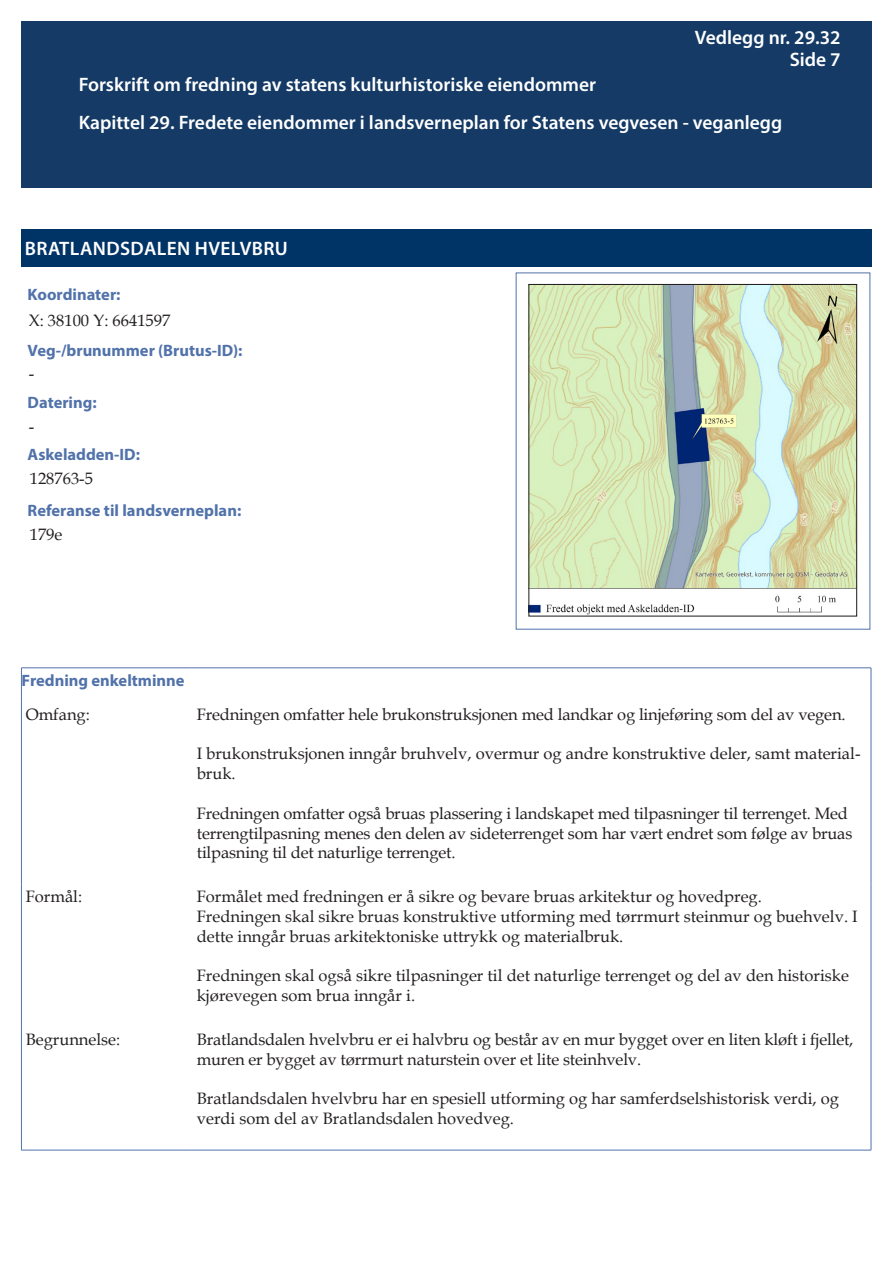
<style>
.page{position:relative;width:893px;height:1263px;background:#fff}
.page>*{position:absolute;margin:0;border:0;box-sizing:border-box;transform-origin:0 0}
.Overskrift_1_MyrPro{font:600 19.5px/38.2px "Myriad Pro";color:#fff}
.Overskrift_1_MyrPro-2{font:600 19.5px "Myriad Pro";letter-spacing:.02em;color:#fff}
.Tekst_-_data_11{font:16.5px/19.8px "Book Antiqua";color:#231f20}
.Overskrift_2_MyrPro{font:700 16.5px "Myriad Pro";color:#5172aa}
</style>
<div class="page">
<div style="left:21px;top:21px;width:851px;height:167px;background:#143a65"></div>
<div style="left:21px;top:230px;width:851px;height:37px;background:#036"></div>
<hr style="left:21px;top:667px;width:170px;height:1px;background:#5172aa">
<hr style="left:21px;top:668px;width:1px;height:34px;background:#5172aa">
<hr style="left:191px;top:667px;width:680px;height:1px;background:#5172aa">
<hr style="left:871px;top:668px;width:1px;height:34px;background:#5172aa">
<hr style="left:21px;top:702px;width:1px;height:182px;background:#5172aa">
<hr style="left:871px;top:702px;width:1px;height:182px;background:#5172aa">
<hr style="left:21px;top:884px;width:1px;height:143px;background:#5172aa">
<hr style="left:871px;top:884px;width:1px;height:143px;background:#5172aa">
<hr style="left:21px;top:1027px;width:1px;height:123px;background:#5172aa">
<hr style="left:871px;top:1027px;width:1px;height:123px;background:#5172aa">
<hr style="left:21px;top:1150px;width:170px;height:1px;background:#5172aa">
<hr style="left:191px;top:1150px;width:680px;height:1px;background:#5172aa">
<img style="left:530px;top:286px;width:325px;height:329px">
<div style="left:528px;top:284px;width:329px;height:333px;border:1px solid #231f20"></div>
<p class="Overskrift_1_MyrPro" style="left:695px;top:26px;width:147px;line-height:22.4px;text-align:right">Vedlegg nr. 29.32<br>Side 7</p>
<p class="Overskrift_1_MyrPro" style="left:79px;top:65px;width:705px">Forskrift om fredning av statens kulturhistoriske eiendommer<br>Kapittel 29. Fredete eiendommer i landsverneplan for Statens vegvesen - veganlegg</p>
<p class="Overskrift_1_MyrPro-2" style="left:25px;top:236px;width:264px">BRATLANDSDALEN HVELVBRU</p>
<p class="Overskrift_2_MyrPro" style="left:28px;top:283px;width:94px">Koordinater:</p>
<p class="Tekst_-_data_11" style="left:29px;top:310px;width:143px">X: 38100 Y: 6641597</p>
<p class="Overskrift_2_MyrPro" style="left:28px;top:340px;width:216px">Veg-/brunummer (Brutus-ID):</p>
<p class="Tekst_-_data_11" style="left:29px;top:363px;width:7px">-</p>
<p class="Overskrift_2_MyrPro" style="left:28px;top:391px;width:71px">Datering:</p>
<p class="Tekst_-_data_11" style="left:29px;top:416px;width:7px">-</p>
<p class="Overskrift_2_MyrPro" style="left:28px;top:444px;width:114px">Askeladden-ID:</p>
<p class="Tekst_-_data_11" style="left:30px;top:468px;width:65px">128763-5</p>
<p class="Overskrift_2_MyrPro" style="left:28px;top:500px;width:215px">Referanse til landsverneplan:</p>
<p class="Tekst_-_data_11" style="left:30px;top:524px;width:34px">179e</p>
<p class="Overskrift_2_MyrPro" style="left:22px;top:670px;width:165px">Fredning enkeltminne</p>
<p class="Tekst_-_data_11" style="left:26px;top:704px;width:66px">Omfang:</p>
<p class="Tekst_-_data_11" style="left:197px;top:704px;width:650px">Fredningen omfatter hele brukonstruksjonen med landkar og linjeføring som del av vegen.</p>
<p class="Tekst_-_data_11" style="left:197px;top:743px;width:665px">I brukonstruksjonen inngår bruhvelv, overmur og andre konstruktive deler, samt material&shy;bruk.</p>
<p class="Tekst_-_data_11" style="left:197px;top:803px;width:657px">Fredningen omfatter også bruas plassering i landskapet med tilpasninger til terrenget. Med terrengtilpasning menes den delen av sideterrenget som har vært endret som følge av bruas tilpasning til det naturlige terrenget.</p>
<p class="Tekst_-_data_11" style="left:26px;top:886px;width:58px">Formål:</p>
<p class="Tekst_-_data_11" style="left:197px;top:886px;width:567px">Formålet med fredningen er å sikre og bevare bruas arkitektur og hovedpreg.</p>
<p class="Tekst_-_data_11" style="left:197px;top:906px;width:662px">Fredningen skal sikre bruas konstruktive utforming med tørrmurt steinmur og buehvelv. I dette inngår bruas arkitektoniske uttrykk og materialbruk.</p>
<p class="Tekst_-_data_11" style="left:197px;top:965px;width:654px">Fredningen skal også sikre tilpasninger til det naturlige terrenget og del av den historiske kjørevegen som brua inngår i.</p>
<p class="Tekst_-_data_11" style="left:26px;top:1029px;width:96px">Begrunnelse:</p>
<p class="Tekst_-_data_11" style="left:197px;top:1029px;width:658px">Bratlandsdalen hvelvbru er ei halvbru og består av en mur bygget over en liten kløft i fjellet, muren er bygget av tørrmurt naturstein over et lite steinhvelv.</p>
<p class="Tekst_-_data_11" style="left:197px;top:1088px;width:644px">Bratlandsdalen hvelvbru har en spesiell utforming og har samferdselshistorisk verdi, og verdi som del av Bratlandsdalen hovedveg.</p>
</div>
